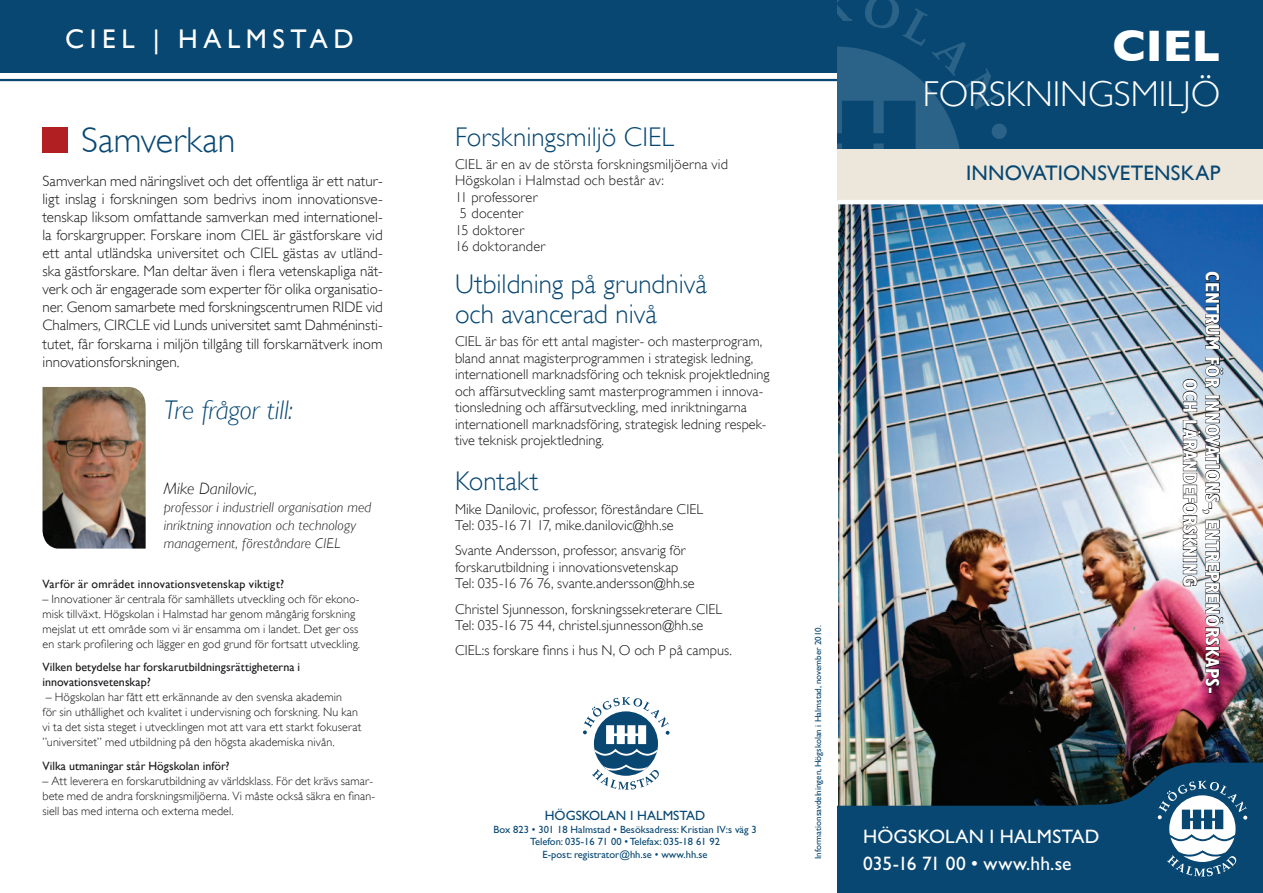
<style>
.page{position:relative;width:1263px;height:893px;background:#fff}
.page>*{position:absolute;margin:0;border:0;box-sizing:border-box;transform-origin:0 0}
.t1{font:700 45px "Gill Sans";color:#fff}
.t2{font:300 36px "Gill Sans";color:#fff}
.t3{font:300 36px "Gill Sans";letter-spacing:.005em;color:#074772}
.t4{font:300 27px/30px "Gill Sans";color:#074772}
.t5{font:italic 300 27px "Gill Sans";letter-spacing:-.005em;color:#074772}
.t6{font:27px "Gill Sans";letter-spacing:.205em;color:#fff}
.t7{font:21px "Gill Sans";letter-spacing:.01em;color:#074772}
.t8{font:700 condensed 19.5px/22.5px "Gill Sans";color:#fff;text-align:center}
.t9{font:19.5px/27px "Gill Sans Std";letter-spacing:.005em;color:#fff}
.t10{font:italic 300 16.5px "Gill Sans";color:#171518}
.t11{font:300 15px/18px "Gill Sans";color:#171518;text-align:justify}
.t12{font:300 14.25px/16.5px "Gill Sans";letter-spacing:.005em;color:#171518}
.t13{font:italic 300 14.25px/18px "Gill Sans";letter-spacing:.01em;color:#171518}
.t14{font:13.5px "Gill Sans Std";color:#074772}
.t15{font:300 12px/15px "Gill Sans";letter-spacing:.01em;color:#171518}
.t16{font:12px/15px "Gill Sans";color:#171518}
.t17{font:10.5px/12.6px "Gill Sans Std";color:#074772;text-align:center}
.t18{font:9px "Gill Sans Std";color:#074772}
</style>
<div class="page">
<img style="left:838px;top:204px;width:425px;height:559px">
<hr style="left:0;top:79px;width:880px;height:2px;background:#074772">
<div style="left:0;top:0;width:863px;height:72px;background:#074772"></div>
<div style="left:838px;top:141px;width:425px;height:60px;background:#ece7da"></div>
<div style="left:838px;top:0;width:425px;height:149px;background:#074772"></div>
<svg style="left:1205px;top:271px;width:15px;height:78px"></svg>
<img style="left:1182px;top:357px;width:41px;height:336px">
<hr style="left:838px;top:200px;width:425px;height:4px;background:#fff">
<div style="left:594px;top:711px;width:64px;height:65px;background:#074772;border-radius:50%"></div>
<svg style="left:594px;top:747px;width:64px;height:10px"></svg>
<div style="left:606px;top:725px;width:8px;height:19px;background:#fff"></div>
<div style="left:617px;top:725px;width:8px;height:19px;background:#fff"></div>
<div style="left:627px;top:725px;width:8px;height:19px;background:#fff"></div>
<div style="left:638px;top:725px;width:8px;height:19px;background:#fff"></div>
<hr style="left:607px;top:733px;width:38px;height:3px;background:#fff">
<svg style="left:583px;top:697px;width:87px;height:38px"></svg>
<svg style="left:592px;top:763px;width:67px;height:27px"></svg>
<svg style="left:838px;top:763px;width:425px;height:130px;background:#12425f"></svg>
<svg style="left:1157px;top:781px;width:90px;height:96px"></svg>
<svg style="left:838px;top:0;width:169px;height:149px"></svg>
<img style="left:43px;top:387px;width:103px;height:162px">
<div style="left:43px;top:128px;width:25px;height:25px;background:#b11f23"></div>
<h3 class="t6" style="left:65px;top:23px;width:290px">CIE L | Hal mstad</h3>
<h2 class="t3" style="left:81px;top:120px;width:156px">Samverkan</h2>
<p class="t11" style="left:43px;top:172px;width:342px">Samverkan med näringslivet och det offentliga är ett natur&shy;ligt inslag i forskningen som bedrivs inom innovationsve&shy;tenskap liksom omfattande samverkan med internationel&shy;la forskargrupper. Forskare inom CIEL är gästforskare vid ett antal utländska universitet och CIEL gästas av utländ&shy;ska gästforskare. M an deltar även i flera vetenskapliga nät&shy;verk och är engagerade som experter för olika organisatio&shy;ner. Genom samarbete med forskningscentrumen RIDE vid Chalmers, CIRCLE vid Lunds universitet samt Dahméninsti&shy;tutet, får forskarna i miljön tillgång till forskarnätverk inom innovationsforskningen.</p>
<h3 class="t5" style="left:164px;top:395px;width:131px">Tre frågor till:</h3>
<p class="t10" style="left:164px;top:479px;width:95px">Mike Danilovic,</p>
<p class="t13" style="left:164px;top:498px;width:209px">professor i industriell organisation med inriktning innovation och technology management, föreståndare CIEL</p>
<p class="t16" style="left:43px;top:576px;width:243px">Varför är området innovationsvetenskap viktigt?</p>
<p class="t15" style="left:43px;top:591px;width:319px">– Innovationer är centrala för samhällets utveckling och för ekono&shy;misk tillväxt. Högskolan i Halmstad har genom mångårig forskning mejslat ut ett område som vi är ensamma om i landet. Det ger oss en stark profilering och lägger en god grund för fortsatt utveckling.</p>
<p class="t16" style="left:43px;top:659px;width:259px">Vilken betydelse har forskarutbildningsrättigheterna i innovationsvetenskap?</p>
<p class="t15" style="left:43px;top:690px;width:320px">– Högskolan har fått ett erkännande av den svenska akademin<br>för sin uthållighet och kvalitet i undervisning och forskning. Nu kan vi ta det sista steget i utvecklingen mot att vara ett starkt fokuserat ”universitet” med utbildning på den högsta akademiska nivån.</p>
<p class="t16" style="left:43px;top:758px;width:188px">Vilka utmaningar står Högskolan inför?</p>
<p class="t15" style="left:43px;top:773px;width:334px">– Att leverera en forskarutbildning av världsklass. För det krävs samar&shy;bete med de andra forskningsmiljöerna. Vi måste också säkra en finan&shy;siell bas med interna och externa medel.</p>
<h3 class="t4" style="left:455px;top:122px;width:221px">Forskningsmiljö CIEL</h3>
<p class="t12" style="left:455px;top:156px;width:274px">CIEL är en av de största forskningsmiljöerna vid</p>
<p class="t12" style="left:455px;top:172px;width:210px">Högskolan i Halmstad och består av:</p>
<p class="t12" style="left:455px;top:189px;width:84px">11 professorer</p>
<p class="t12" style="left:460px;top:205px;width:65px">5 docenter</p>
<p class="t12" style="left:455px;top:222px;width:71px">15 doktorer</p>
<p class="t12" style="left:455px;top:238px;width:92px">16 doktorander</p>
<h1 class="t1" style="left:1112px;top:19px;width:109px">CIEL</h1>
<h2 class="t2" style="left:923px;top:73px;width:299px">forskningsmiljö</h2>
<h3 class="t7" style="left:966px;top:161px;width:256px">innovationsvetenskap</h3>
<h3 class="t4" style="left:455px;top:269px;width:254px">Utbildning på grundnivå och avancerad nivå</h3>
<h3 class="t8" style="left:1224px;top:271px;width:424px;rotate:90deg">Centrum för Innovations-, Entreprenörskaps&shy;och Lärandeforskning</h3>
<p class="t12" style="left:455px;top:333px;width:316px">CIEL är bas för ett antal magister- och masterprogram, bland annat magisterprogrammen i strategisk ledning, internationell marknadsföring och teknisk projektledning och affärsutveckling samt masterprogrammen i innova&shy;tionsledning och affärsutveckling, med inriktningarna internationell marknadsföring, strategisk ledning respek&shy;tive teknisk projektledning.</p>
<h3 class="t4" style="left:455px;top:466px;width:85px">Kontakt</h3>
<p class="t12" style="left:455px;top:501px;width:250px">Mike Danilovic, professor, föreståndare CIEL<br>Tel: 035-16 71 17, mike.danilovic@hh.se</p>
<p class="t12" style="left:455px;top:542px;width:241px">Svante Andersson, professor, ansvarig för forskarutbildning i innovationsvetenskap<br>Tel: 035-16 76 76, svante.andersson@hh.se</p>
<p class="t12" style="left:455px;top:600px;width:269px">Christel Sjunnesson, forskningssekreterare CIEL<br>Tel: 035-16 75 44, christel.sjunnesson@hh.se</p>
<p class="t12" style="left:455px;top:642px;width:279px">CIEL:s forskare finns i hus N, O och P på campus.</p>
<p class="t18" style="left:813px;top:859px;width:235px;rotate:-90deg">Informationsavdelningen, Högskolan i Halmstad, november 2010.</p>
<p class="t14" style="left:545px;top:808px;width:20px">HÖGSKOLAN</p>
<p class="t14" style="left:630px;top:808px;width:27px">I HALMSTAD</p>
<p class="t17" style="left:493px;top:823px;width:265px">Box 823 • 301 18 Halmstad • Besöksadress: Kristian IV:s väg 3<br>Telefon: 035-16 71 00 • Telefax: 035-18 61 92<br>E-post: registrator@hh.se • www.hh.se</p>
<h3 class="t9" style="left:863px;top:822px;width:238px">Högskolan i Halmstad<br>035-16 71 00 • www.hh.se</h3>
</div>
